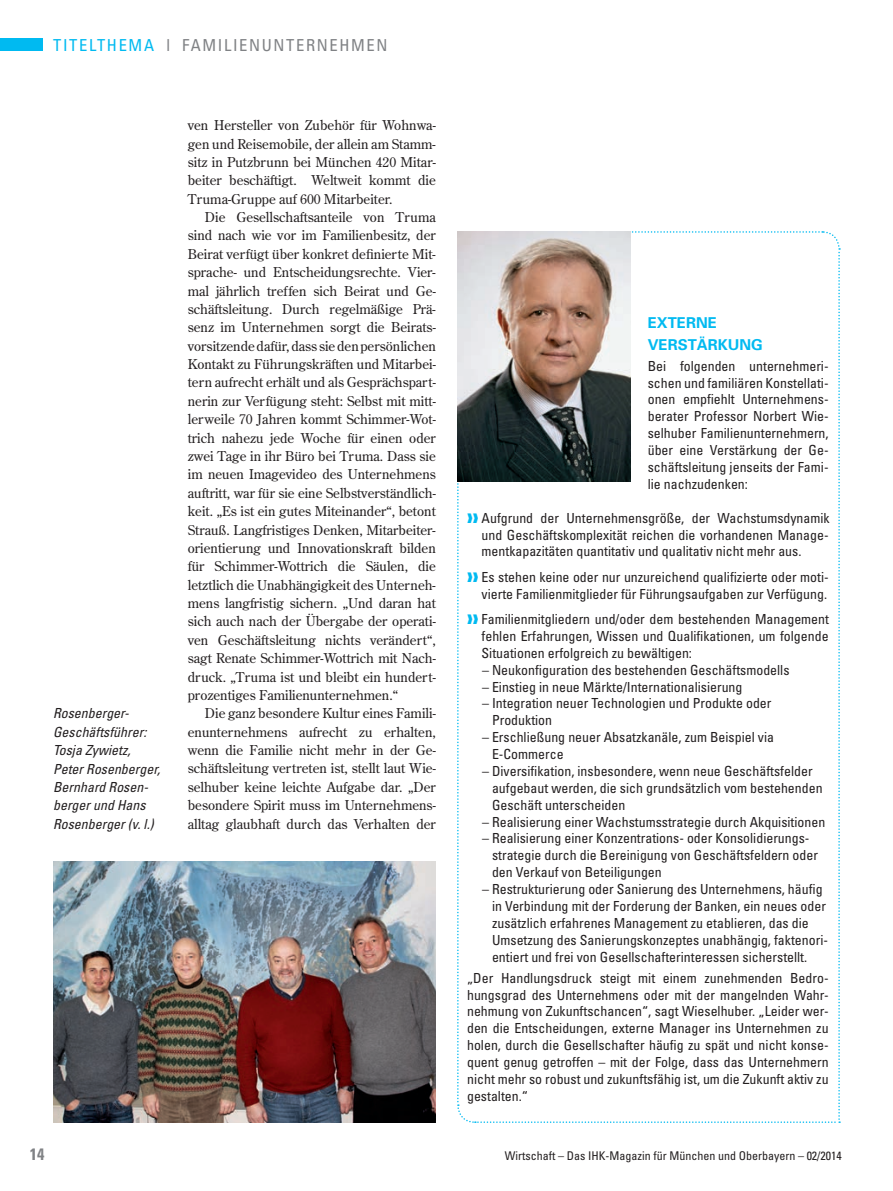
<style>
.page{position:relative;width:893px;height:1191px;background:#fff}
.page>*{position:absolute;margin:0;border:0;box-sizing:border-box;transform-origin:0 0}
.t1{font:condensed 16.5px "Univers";letter-spacing:.1em;color:#808285}
.t2{font:700 condensed 16.5px "Univers";color:#808285}
.t3{font:700 15px/21.1px "Univers";color:#00baf1}
.t4{font:condensed 13.8px/16.8px "Univers";color:#231f20}
.t5{font:italic condensed 13.8px/18.3px "Univers";color:#231f20}
.t6{font:13.5px/18.3px "Century Old Style";color:#231f20;text-align:justify}
.t7{font:condensed 12px "Univers";color:#231f20}
.s1{color:#00baf1}
</style>
<div class="page">
<div style="left:0;top:38px;width:43px;height:13px;background:#00baf1"></div>
<svg style="left:457px;top:231px;width:383px;height:892px"></svg>
<img style="left:457px;top:231px;width:174px;height:250px">
<img style="left:53px;top:861px;width:383px;height:261px">
<p class="t1" style="left:53px;top:35px;width:336px"><span class="s1">titelthema</span> l Familienunternehmen</p>
<p class="t5" style="left:53px;top:704px;width:108px">Rosenberger-<br>Geschäftsführer:<br>Tosja Zywietz,<br>Peter Rosenberger,<br>Bernhard Rosen&shy;berger und Hans<br>Rosenberger (v. l.)</p>
<p class="t6" style="left:188px;top:116px;width:250px">ven Hersteller von Zubehör für Wohnwa&shy;gen und Reisemobile, der allein am Stamm&shy;sitz in Putzbrunn bei München 420 Mitar&shy;beiter beschäftigt. Weltweit kommt die Truma-Gruppe auf 600 Mitarbeiter.</p>
<p class="t6" style="left:188px;top:208px;width:250px;text-indent:17px">Die Gesellschaftsanteile von Truma sind nach wie vor im Familienbesitz, der Beirat verfügt über konkret definierte Mit&shy;sprache- und Entscheidungsrechte. Vier&shy;mal jährlich treffen sich Beirat und Ge&shy;schäftsleitung. Durch regelmäßige Prä&shy;senz im Unternehmen sorgt die Beirats&shy;vorsitzende dafür, dass sie den persönlichen Kontakt zu Führungskräften und Mitarbei&shy;tern aufrecht erhält und als Gesprächspart&shy;nerin zur Verfügung steht: Selbst mit mitt&shy;lerweile 70 Jahren kommt Schimmer-Wot&shy;trich nahezu jede Woche für einen oder zwei Tage in ihr Büro bei Truma. Dass sie im neuen Imagevideo des Unternehmens auftritt, war für sie eine Selbstverständlich&shy;keit. „Es ist ein gutes Miteinander“, betont Strauß. Langfristiges Denken, Mitarbeiter&shy;orientierung und Innovationskraft bilden für Schimmer-Wottrich die Säulen, die letztlich die Unabhängigkeit des Unterneh&shy;mens langfristig sichern. „Und daran hat sich auch nach der Übergabe der operati&shy;ven Geschäftsleitung nichts verändert“, sagt Renate Schimmer-Wottrich mit Nach&shy;druck. „Truma ist und bleibt ein hundert&shy;prozentiges Familienunternehmen.“</p>
<p class="t6" style="left:188px;top:704px;width:250px;text-indent:17px">Die ganz besondere Kultur eines Famili&shy;enunternehmens aufrecht zu erhalten, wenn die Familie nicht mehr in der Ge&shy;schäftsleitung vertreten ist, stellt laut Wie&shy;selhuber keine leichte Aufgabe dar. „Der besondere Spirit muss im Unternehmens&shy;alltag glaubhaft durch das Verhalten der</p>
<p class="t3" style="left:648px;top:312px;width:117px">EXTERNE<br>VERSTÄRKUNG</p>
<p class="t4" style="left:648px;top:357px;width:182px;text-align:justify">Bei folgenden unternehmeri&shy;schen und familiären Konstellati&shy;onen empfiehlt Unternehmens&shy;berater Professor Norbert Wie&shy;selhuber Familienunternehmern, über eine Verstärkung der Ge&shy;schäftsleitung jenseits der Fami&shy;lie nachzudenken:</p>
<p class="t4" style="left:482px;top:509px;width:350px;text-align:justify;text-indent:-14px"><span class="s1">❱❱</span> Aufgrund der Unternehmensgröße, der Wachstumsdynamik und Geschäftskomplexität reichen die vorhandenen Manage&shy;mentkapazitäten quantitativ und qualitativ nicht mehr aus.</p>
<p class="t4" style="left:467px;top:568px;width:363px;text-align:right"><span class="s1">❱❱</span> Es stehen keine oder nur unzureichend qualifizierte oder moti&shy;vierte Familienmitglieder für Führungsaufgaben zur Verfügung.</p>
<p class="t4" style="left:482px;top:610px;width:349px;text-align:justify;text-indent:-14px"><span class="s1">❱❱</span> Familienmitgliedern und/oder dem bestehenden Management fehlen Erfahrungen, Wissen und Qualifikationen, um folgende Situationen erfolgreich zu bewältigen:</p>
<p class="t4" style="left:482px;top:661px;width:309px">– Neukonfiguration des bestehenden Geschäftsmodells</p>
<p class="t4" style="left:482px;top:678px;width:262px">– Einstieg in neue Märkte/I nternationalisierung</p>
<p class="t4" style="left:492px;top:695px;width:281px;text-indent:-10px">– I ntegration neuer Technologien und Produkte oder<br>Produktion</p>
<p class="t4" style="left:492px;top:728px;width:284px;text-indent:-10px">– Erschließung neuer Absatzkanäle, zum Beispiel via<br>E-Commerce</p>
<p class="t4" style="left:492px;top:762px;width:332px;text-indent:-10px">– Diversifikation, insbesondere, wenn neue Geschäftsfelder aufgebaut werden, die sich grundsätzlich vom bestehenden<br>Geschäft unterscheiden</p>
<p class="t4" style="left:482px;top:813px;width:345px">– Realisierung einer Wachstumsstrategie durch Akquisitionen</p>
<p class="t4" style="left:492px;top:830px;width:327px;text-indent:-10px">– Realisierung einer Konzentrations- oder Konsolidierungs&shy;strategie durch die Bereinigung von Geschäftsfeldern oder den Verkauf von Beteiligungen</p>
<p class="t4" style="left:492px;top:880px;width:338px;text-indent:-10px">– Restrukturierung oder Sanierung des Unternehmens, häufig in Verbindung mit der Forderung der Banken, ein neues oder zusätzlich erfahrenes Management zu etablieren, das die Umsetzung des Sanierungskonzeptes unabhängig, faktenori&shy;entiert und frei von Gesellschafterinteressen sicherstellt.</p>
<p class="t4" style="left:467px;top:969px;width:363px;text-align:justify">„Der Handlungsdruck steigt mit einem zunehmenden Bedro&shy;hungsgrad des Unternehmens oder mit der mangelnden Wahr&shy;nehmung von Zukunftschancen“, sagt Wieselhuber. „Leider wer&shy;den die Entscheidungen, externe Manager ins Unternehmen zu holen, durch die Gesellschafter häufig zu spät und nicht konse&shy;quent genug getroffen – mit der Folge, dass das Unternehmern nicht mehr so robust und zukunftsfähig ist, um die Zukunft aktiv zu gestalten.“</p>
<p class="t2" style="left:30px;top:1143px;width:16px">14</p>
<p class="t7" style="left:505px;top:1147px;width:339px">Wirtschaft – Das IH K-Magazin für München und Oberbayern – 02/2014</p>
</div>
